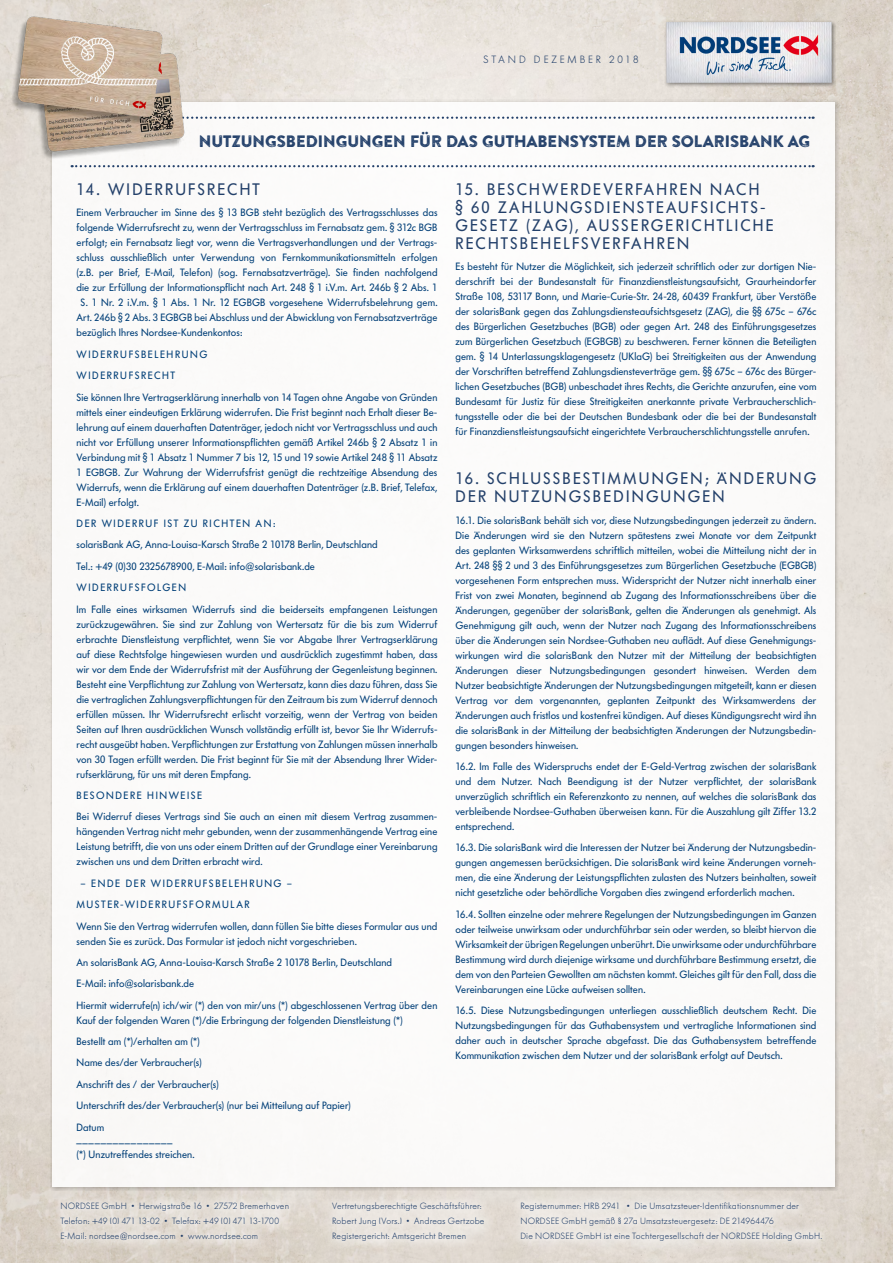
<style>
.page{position:relative;width:893px;height:1263px;background:#fff}
.page>*{position:absolute;margin:0;border:0;box-sizing:border-box;transform-origin:0 0}
.t1{font:16.5px/18px "Futura BQ";letter-spacing:.13em;color:#23406a}
.t2{font:16.5px "Brandon Printed Two";letter-spacing:-.04em;color:#23406a}
.t3{font:10.5px/15px "Futura BQ";letter-spacing:.015em;color:#003e77;text-align:justify}
.t4{font:300 10.5px "Futura BQ";letter-spacing:.275em;color:#23406a}
.t5{font:300 9px/15px "Futura BQ";letter-spacing:.02em;color:#23406a}
</style>
<div class="page">
<img style="left:0;top:0;width:893px;height:1263px">
<div style="left:50px;top:1191px;width:250px;height:61px;background:#fff;opacity:.7"></div>
<div style="left:510px;top:1192px;width:323px;height:60px;background:#fff;opacity:.7"></div>
<div style="left:321px;top:1192px;width:174px;height:60px;background:#fff;opacity:.7"></div>
<div style="left:53px;top:102px;width:782px;height:1085px;background:#fff"></div>
<div style="left:664px;top:20px;width:172px;height:67px;background:#000;opacity:.45"></div>
<img style="left:666px;top:22px;width:166px;height:61px">
<svg style="left:200px;top:165px;width:614px;height:2px"></svg>
<svg style="left:200px;top:117px;width:614px;height:2px"></svg>
<img style="left:0;top:0;width:199px;height:190px">
<p class="t4" style="left:483px;top:54px;width:157px">STAND DEZEMBER 2018</p>
<h1 class="t2" style="left:198px;top:131px;width:613px">NUTZUNGSBEDINGUNGEN FÜR DAS GUTHABENSYSTEM DER SOLARISBANK AG</h1>
<h1 class="t1" style="left:77px;top:180px;width:185px">14. WIDERRUFSRECHT</h1>
<p class="t3" style="left:77px;top:205px;width:362px">Einem Verbraucher im Sinne des § 13 BGB steht bezüglich des Vertragsschlusses das</p>
<p class="t3" style="left:77px;top:220px;width:362px">folgende Widerrufsrecht zu, wenn der Vertragsschluss im Fernabsatz gem. § 312c BGB</p>
<p class="t3" style="left:77px;top:235px;width:362px">erfolgt; ein Fernabsatz liegt vor, wenn die Vertragsverhandlungen und der Vertrags-</p>
<p class="t3" style="left:77px;top:250px;width:362px">schluss ausschließlich unter Verwendung von Fernkommunikationsmitteln erfolgen</p>
<p class="t3" style="left:77px;top:265px;width:362px">(z.B. per Brief, E-Mail, Telefon) (sog. Fernabsatzverträge). Sie finden nachfolgend</p>
<p class="t3" style="left:77px;top:280px;width:362px">die zur Erfüllung der Informationspflicht nach Art. 248 § 1 i.V.m. Art. 246b § 2 Abs. 1</p>
<p class="t3" style="left:81px;top:295px;width:358px">S. 1 Nr. 2 i.V.m. § 1 Abs. 1 Nr. 12 EGBGB vorgesehene Widerrufsbelehrung gem.</p>
<p class="t3" style="left:77px;top:310px;width:362px">Art. 246b § 2 Abs. 3 EGBGB bei Abschluss und der Abwicklung von Fernabsatzverträge</p>
<p class="t3" style="left:77px;top:325px;width:167px">bezüglich Ihres Nordsee-Kundenkontos:</p>
<p class="t3" style="left:77px;top:344px;width:362px;line-height:21.5px;text-align:left">WIDERRUFSBELEHRUNG<br>WIDERRUFSRECHT<br>Sie können Ihre Vertragserklärung innerhalb von 14 Tagen ohne Angabe von Gründen</p>
<p class="t3" style="left:77px;top:405px;width:362px">mittels einer eindeutigen Erklärung widerrufen. Die Frist beginnt nach Erhalt dieser Be&shy;lehrung auf einem dauerhaften Datenträger, jedoch nicht vor Vertragsschluss und auch nicht vor Erfüllung unserer Informationspflichten gemäß Artikel 246b § 2 Absatz 1 in Verbindung mit § 1 Absatz 1 Nummer 7 bis 12, 15 und 19 sowie Artikel 248 § 11 Absatz 1 EGBGB. Zur Wahrung der Widerrufsfrist genügt die rechtzeitige Absendung des Widerrufs, wenn die Erklärung auf einem dauerhaften Datenträger (z.B. Brief, Telefax, E-Mail) erfolgt.</p>
<p class="t3" style="left:77px;top:513px;width:362px;line-height:21.5px;text-align:left">DER WIDERRUF IST ZU RICHTEN AN:<br>solarisBank AG, Anna-Louisa-Karsch Straße 2 10178 Berlin, Deutschland<br>Tel.: +49 (0)30 2325678900, E-Mail: info@solarisbank.de<br>WIDERRUFSFOLGEN<br>Im Falle eines wirksamen Widerrufs sind die beiderseits empfangenen Leistungen</p>
<p class="t3" style="left:77px;top:616px;width:362px">zurückzugewähren. Sie sind zur Zahlung von Wertersatz für die bis zum Widerruf erbrachte Dienstleistung verpflichtet, wenn Sie vor Abgabe Ihrer Vertragserklärung auf diese Rechtsfolge hingewiesen wurden und ausdrücklich zugestimmt haben, dass wir vor dem Ende der Widerrufsfrist mit der Ausführung der Gegenleistung beginnen.<br>Besteht eine Verpflichtung zur Zahlung von Wertersatz, kann dies dazu führen, dass Sie die vertraglichen Zahlungsverpflichtungen für den Zeitraum bis zum Widerruf dennoch erfüllen müssen. Ihr Widerrufsrecht erlischt vorzeitig, wenn der Vertrag von beiden Seiten auf Ihren ausdrücklichen Wunsch vollständig erfüllt ist, bevor Sie Ihr Widerrufs&shy;recht ausgeübt haben. Verpflichtungen zur Erstattung von Zahlungen müssen innerhalb von 30 Tagen erfüllt werden. Die Frist beginnt für Sie mit der Absendung Ihrer Wider&shy;rufserklärung, für uns mit deren Empfang.</p>
<p class="t3" style="left:77px;top:785px;width:362px;line-height:21.5px">BESONDERE HINWEISE<br>Bei Widerruf dieses Vertrags sind Sie auch an einen mit diesem Vertrag zusammen-</p>
<p class="t3" style="left:77px;top:824px;width:362px">hängenden Vertrag nicht mehr gebunden, wenn der zusammenhängende Vertrag eine Leistung betrifft, die von uns oder einem Dritten auf der Grundlage einer Vereinbarung zwischen uns und dem Dritten erbracht wird.</p>
<p class="t3" style="left:77px;top:872px;width:362px;line-height:21.5px;text-align:left;text-indent:4px">– ENDE DER WIDERRUFSBELEHRUNG –<br>MUSTER-WIDERRUFSFORMULAR<br>Wenn Sie den Vertrag widerrufen wollen, dann füllen Sie bitte dieses Formular aus und</p>
<p class="t3" style="left:77px;top:930px;width:362px;line-height:21.5px;text-align:left">senden Sie es zurück. Das Formular ist jedoch nicht vorgeschrieben.<br>An solarisBank AG, Anna-Louisa-Karsch Straße 2 10178 Berlin, Deutschland<br>E-Mail: info@solarisbank.de<br>Hiermit widerrufe(n) ich/wir (*) den von mir/uns (*) abgeschlossenen Vertrag über den</p>
<p class="t3" style="left:77px;top:1009px;width:328px;line-height:21.5px;text-align:left">Kauf der folgenden Waren (*)/die Erbringung der folgenden Dienstleistung (*)<br>Bestellt am (*)/erhalten am (*)<br>Name des/der Verbraucher(s)<br>Anschrift des / der Verbraucher(s)<br>Unterschrift des/der Verbraucher(s) (nur bei Mitteilung auf Papier)<br>Datum</p>
<p class="t3" style="left:77px;top:1147px;width:120px">(*) Unzutreffendes streichen.</p>
<h1 class="t1" style="left:455px;top:180px;width:320px">15. BESCHWERDEVERFAHREN NACH<br>§ 60 ZAHLUNGSDIENSTEAUFSICHTS-<br>GESETZ (ZAG), AUSSERGERICHTLICHE<br>RECHTSBEHELFSVERFAHREN</h1>
<p class="t3" style="left:455px;top:259px;width:362px">Es besteht für Nutzer die Möglichkeit, sich jederzeit schriftlich oder zur dortigen Nie&shy;derschrift bei der Bundesanstalt für Finanzdienstleistungsaufsicht, Graurheindorfer Straße 108, 53117 Bonn, und Marie-Curie-Str. 24-28, 60439 Frankfurt, über Verstöße der solarisBank gegen das Zahlungsdiensteaufsichtsgesetz (ZAG), die §§ 675c – 676c des Bürgerlichen Gesetzbuches (BGB) oder gegen Art. 248 des Einführungsgesetzes zum Bürgerlichen Gesetzbuch (EGBGB) zu beschweren. Ferner können die Beteiligten gem. § 14 Unterlassungsklagengesetz (UKlaG) bei Streitigkeiten aus der Anwendung der Vorschriften betreffend Zahlungsdiensteverträge gem. §§ 675c – 676c des Bürger&shy;lichen Gesetzbuches (BGB) unbeschadet ihres Rechts, die Gerichte anzurufen, eine vom Bundesamt für Justiz für diese Streitigkeiten anerkannte private Verbraucherschlich&shy;tungsstelle oder die bei der Deutschen Bundesbank oder die bei der Bundesanstalt für Finanzdienstleistungsaufsicht eingerichtete Verbraucherschlichtungsstelle anrufen.</p>
<h1 class="t1" style="left:455px;top:470px;width:362px">16. SCHLUSSBESTIMMUNGEN; ÄNDERUNG<br>DER NUTZUNGSBEDINGUNGEN</h1>
<p class="t3" style="left:455px;top:513px;width:362px">16.1. Die solarisBank behält sich vor, diese Nutzungsbedingungen jederzeit zu ändern.<br>Die Änderungen wird sie den Nutzern spätestens zwei Monate vor dem Zeitpunkt des geplanten Wirksamwerdens schriftlich mitteilen, wobei die Mitteilung nicht der in Art. 248 §§ 2 und 3 des Einführungsgesetzes zum Bürgerlichen Gesetzbuche (EGBGB) vorgesehenen Form entsprechen muss. Widerspricht der Nutzer nicht innerhalb einer Frist von zwei Monaten, beginnend ab Zugang des Informationsschreibens über die Änderungen, gegenüber der solarisBank, gelten die Änderungen als genehmigt. Als Genehmigung gilt auch, wenn der Nutzer nach Zugang des Informationsschreibens über die Änderungen sein Nordsee-Guthaben neu auflädt. Auf diese Genehmigungs&shy;wirkungen wird die solarisBank den Nutzer mit der Mitteilung der beabsichtigten Änderungen dieser Nutzungsbedingungen gesondert hinweisen. Werden dem Nutzer beabsichtigte Änderungen der Nutzungsbedingungen mitgeteilt, kann er diesen Vertrag vor dem vorgenannten, geplanten Zeitpunkt des Wirksamwerdens der Änderungen auch fristlos und kostenfrei kündigen. Auf dieses Kündigungsrecht wird ihn die solarisBank in der Mitteilung der beabsichtigten Änderungen der Nutzungsbedin&shy;gungen besonders hinweisen.</p>
<p class="t3" style="left:455px;top:759px;width:362px">16.2. Im Falle des Widerspruchs endet der E-Geld-Vertrag zwischen der solarisBank und dem Nutzer. Nach Beendigung ist der Nutzer verpflichtet, der solarisBank unverzüglich schriftlich ein Referenzkonto zu nennen, auf welches die solarisBank das verbleibende Nordsee-Guthaben überweisen kann. Für die Auszahlung gilt Ziffer 13.2 entsprechend.</p>
<p class="t3" style="left:455px;top:840px;width:362px">16.3. Die solarisBank wird die Interessen der Nutzer bei Änderung der Nutzungsbedin&shy;gungen angemessen berücksichtigen. Die solarisBank wird keine Änderungen vorneh&shy;men, die eine Änderung der Leistungspflichten zulasten des Nutzers beinhalten, soweit nicht gesetzliche oder behördliche Vorgaben dies zwingend erforderlich machen.</p>
<p class="t3" style="left:455px;top:907px;width:362px">16.4. Sollten einzelne oder mehrere Regelungen der Nutzungsbedingungen im Ganzen oder teilweise unwirksam oder undurchführbar sein oder werden, so bleibt hiervon die Wirksamkeit der übrigen Regelungen unberührt. Die unwirksame oder undurchführbare Bestimmung wird durch diejenige wirksame und durchführbare Bestimmung ersetzt, die dem von den Parteien Gewollten am nächsten kommt. Gleiches gilt für den Fall, dass die Vereinbarungen eine Lücke aufweisen sollten.</p>
<p class="t3" style="left:455px;top:1003px;width:362px">16.5. Diese Nutzungsbedingungen unterliegen ausschließlich deutschem Recht. Die Nutzungsbedingungen für das Guthabensystem und vertragliche Informationen sind daher auch in deutscher Sprache abgefasst. Die das Guthabensystem betreffende Kommunikation zwischen dem Nutzer und der solarisBank erfolgt auf Deutsch.</p>
<p class="t3" style="left:77px;top:1130px;width:97px">________________</p>
<p class="t5" style="left:60px;top:1199px;width:230px">NORDSEE GmbH • Herwigstraße 16 • 27572 Bremerhaven<br>Telefon: +49 (0) 471 13-02 • Telefax: +49 (0) 471 13-1700<br>E-Mail: nordsee@nordsee.com • www.nordsee.com</p>
<p class="t5" style="left:520px;top:1199px;width:304px">Registernummer: HRB 2941 • Die Umsatzsteuer-Identifikationsnummer der<br>NORDSEE GmbH gemäß § 27a Umsatzsteuergesetz: DE 214964476<br>Die NORDSEE GmbH ist eine Tochtergesellschaft der NORDSEE Holding GmbH.</p>
<p class="t5" style="left:332px;top:1199px;width:154px">Vertretungsberechtigte Geschäftsführer:<br>Robert Jung (Vors.) • Andreas Gertzobe<br>Registergericht: Amtsgericht Bremen</p>
</div>
